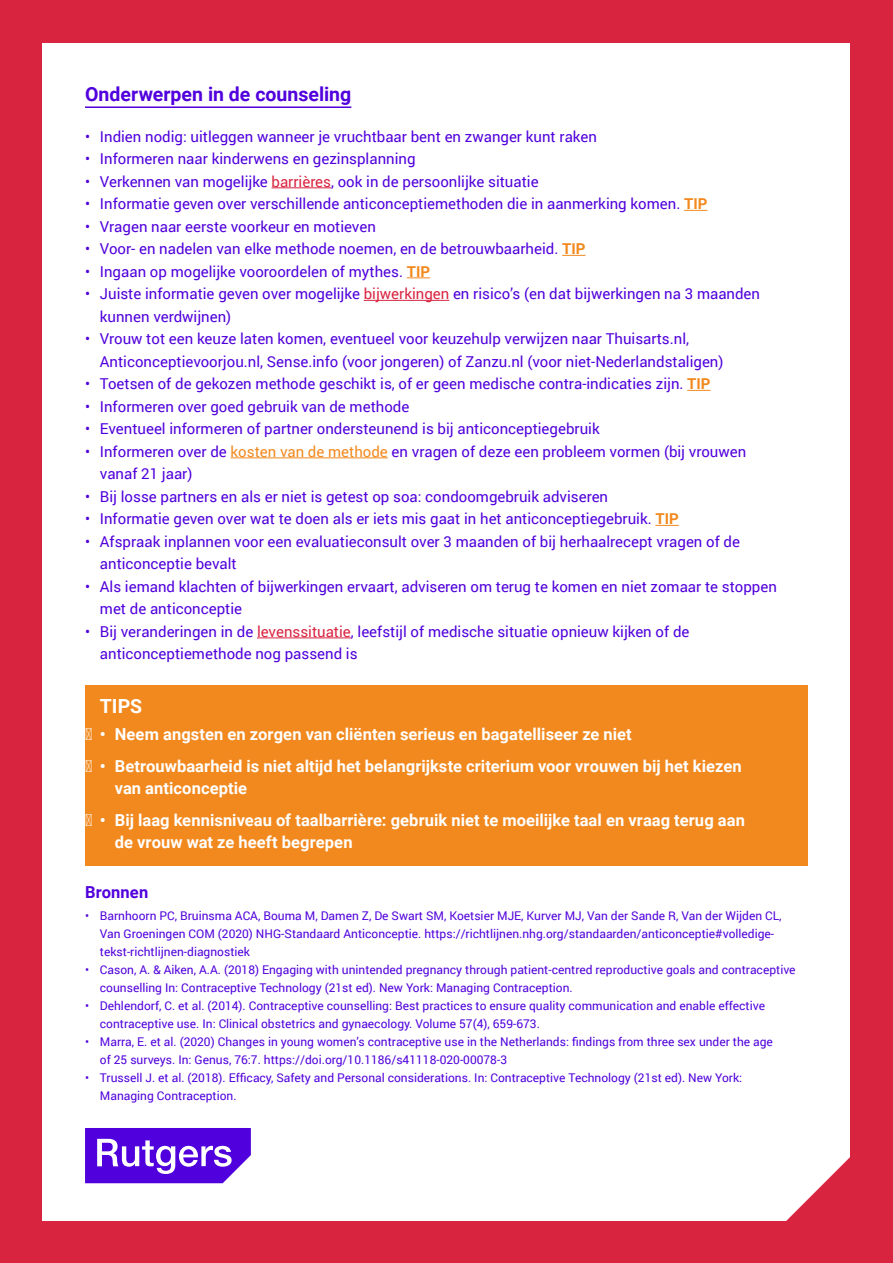
<style>
.page{position:relative;width:893px;height:1263px;background:#d92440}
.page>*{position:absolute;margin:0;border:0;box-sizing:border-box;transform-origin:0 0}
.t1{font:700 19.5px "Roboto";color:#5000dc}
.t2{font:700 19.5px "Roboto";color:#fff}
.t3{font:700 16.5px/22.5px "Roboto";letter-spacing:.005em;color:#fff}
.t4{font:700 16.5px "Roboto";letter-spacing:.005em;color:#5000dc}
.t5{font:15px/22.5px "Roboto";color:#5000dc}
.t6{font:12px/18px "Roboto";color:#5000dc}
.s1{color:#d92440}
.s2{font-weight:700;color:#f2891e}
.s3{color:#f2891e}
</style>
<div class="page">
<div style="left:43px;top:43px;width:807px;height:1177px;background:#fff"></div>
<svg style="left:744px;top:1157px;width:106px;height:64px"></svg>
<svg style="left:85px;top:1128px;width:166px;height:55px"></svg>
<div style="left:85px;top:685px;width:723px;height:180px;background:#f2891e"></div>
<hr style="left:85px;top:106px;width:266px;height:2px;background:#5000dc">
<hr style="left:272px;top:187px;width:59px;height:1px;background:#d92440">
<svg style="left:684px;top:210px;width:23px;height:1px"></svg>
<svg style="left:562px;top:255px;width:23px;height:1px"></svg>
<svg style="left:407px;top:277px;width:23px;height:1px"></svg>
<hr style="left:364px;top:300px;width:85px;height:1px;background:#d92440">
<svg style="left:687px;top:390px;width:24px;height:1px"></svg>
<hr style="left:231px;top:457px;width:157px;height:1px;background:#f2891e">
<svg style="left:655px;top:525px;width:24px;height:1px"></svg>
<hr style="left:257px;top:637px;width:94px;height:1px;background:#d92440">
<h1 class="t1" style="left:85px;top:81px;width:268px">Onderwerpen in de counseling</h1>
<p class="t5" style="left:85px;top:125px;width:513px">• Indien nodig: uitleggen wanneer je vruchtbaar bent en zwanger kunt raken</p>
<p class="t5" style="left:85px;top:147px;width:332px">• Informeren naar kinderwens en gezinsplanning</p>
<p class="t5" style="left:85px;top:170px;width:455px">• Verkennen van mogelijke <span class="s1">barrières</span>, ook in de persoonlijke situatie</p>
<p class="t5" style="left:85px;top:192px;width:624px">• Informatie geven over verschillende anticonceptiemethoden die in aanmerking komen. <span class="s2">TIP</span></p>
<p class="t5" style="left:85px;top:215px;width:292px">• Vragen naar eerste voorkeur en motieven</p>
<p class="t5" style="left:85px;top:237px;width:502px">• Voor- en nadelen van elke methode noemen, en de betrouwbaarheid. <span class="s2">TIP</span></p>
<p class="t5" style="left:85px;top:260px;width:347px">• Ingaan op mogelijke vooroordelen of mythes. <span class="s2">TIP</span></p>
<p class="t5" style="left:100px;top:282px;width:662px;text-indent:-15px">• Juiste informatie geven over mogelijke <span class="s1">bijwerkingen</span> en risico’s (en dat bijwerkingen na 3 maanden kunnen verdwijnen)</p>
<p class="t5" style="left:100px;top:327px;width:625px;text-indent:-15px">• Vrouw tot een keuze laten komen, eventueel voor keuzehulp verwijzen naar Thuisarts.nl,<br>Anticonceptievoorjou.nl, Sense.info (voor jongeren) of Zanzu.nl (voor niet-Nederlandstaligen)</p>
<p class="t5" style="left:85px;top:372px;width:627px">• Toetsen of de gekozen methode geschikt is, of er geen medische contra-indicaties zijn. <span class="s2">TIP</span></p>
<p class="t5" style="left:85px;top:395px;width:326px">• Informeren over goed gebruik van de methode</p>
<p class="t5" style="left:85px;top:417px;width:516px">• Eventueel informeren of partner ondersteunend is bij anticonceptiegebruik</p>
<p class="t5" style="left:100px;top:440px;width:648px;text-indent:-15px">• Informeren over de <span class="s3">kosten van de methode</span> en vragen of deze een probleem vormen (bij vrouwen vanaf 21 jaar)</p>
<p class="t5" style="left:85px;top:485px;width:525px">• Bij losse partners en als er niet is getest op soa: condoomgebruik adviseren</p>
<p class="t5" style="left:85px;top:507px;width:595px">• Informatie geven over wat te doen als er iets mis gaat in het anticonceptiegebruik. <span class="s2">TIP</span></p>
<p class="t5" style="left:100px;top:530px;width:642px;text-indent:-15px">• Afspraak inplannen voor een evaluatieconsult over 3 maanden of bij herhaalrecept vragen of de anticonceptie bevalt</p>
<p class="t5" style="left:100px;top:575px;width:679px;text-indent:-15px">• Als iemand klachten of bijwerkingen ervaart, adviseren om terug te komen en niet zomaar te stoppen met de anticonceptie</p>
<p class="t5" style="left:100px;top:620px;width:591px;text-indent:-15px">• Bij veranderingen in de <span class="s1">levenssituatie</span>, leefstijl of medische situatie opnieuw kijken of de anticonceptiemethode nog passend is</p>
<h1 class="t2" style="left:100px;top:693px;width:44px">TIPS</h1>
<p class="t3" style="left:100px;top:722px;width:533px">• Neem angsten en zorgen van cliënten serieus en bagatelliseer ze niet</p>
<p class="t3" style="left:115px;top:754px;width:628px;text-indent:-15px">• Betrouwbaarheid is niet altijd het belangrijkste criterium voor vrouwen bij het kiezen van anticonceptie</p>
<p class="t3" style="left:115px;top:808px;width:632px;text-indent:-15px">• Bij laag kennisniveau of taalbarrière: gebruik niet te moeilijke taal en vraag terug aan de vrouw wat ze heeft begrepen</p>
<p class="t4" style="left:85px;top:880px;width:65px">Bronnen</p>
<p class="t6" style="left:100px;top:906px;width:683px;text-indent:-15px">• Barnhoorn PC, Bruinsma ACA, Bouma M, Damen Z, De Swart SM, Koetsier MJE, Kurver MJ, Van der Sande R, Van der Wijden CL,<br>Van Groeningen COM (2020) NHG-Standaard Anticonceptie. https://richtlijnen.nhg.org/standaarden/anticonceptie#volledige&shy;tekst-richtlijnen-diagnostiek</p>
<p class="t6" style="left:100px;top:960px;width:697px;text-indent:-15px">• Cason, A. &amp; Aiken, A.A. (2018) Engaging with unintended pregnancy through patient-centred reproductive goals and contraceptive counselling In: Contraceptive Technology (21st ed). New York: Managing Contraception.</p>
<p class="t6" style="left:100px;top:996px;width:667px;text-indent:-15px">• Dehlendorf, C. et al. (2014). Contraceptive counselling: Best practices to ensure quality communication and enable effective contraceptive use. In: Clinical obstetrics and gynaecology. Volume 57(4), 659-673.</p>
<p class="t6" style="left:100px;top:1032px;width:675px;text-indent:-15px">• Marra, E. et al. (2020) Changes in young women’s contraceptive use in the Netherlands: findings from three sex under the age of 25 surveys. In: Genus, 76:7. https://doi.org/10.1186/s41118-020-00078-3</p>
<p class="t6" style="left:100px;top:1068px;width:644px;text-indent:-15px">• Trussell J. et al. (2018). Efficacy, Safety and Personal considerations. In: Contraceptive Technology (21st ed). New York:<br>Managing Contraception.</p>
</div>
